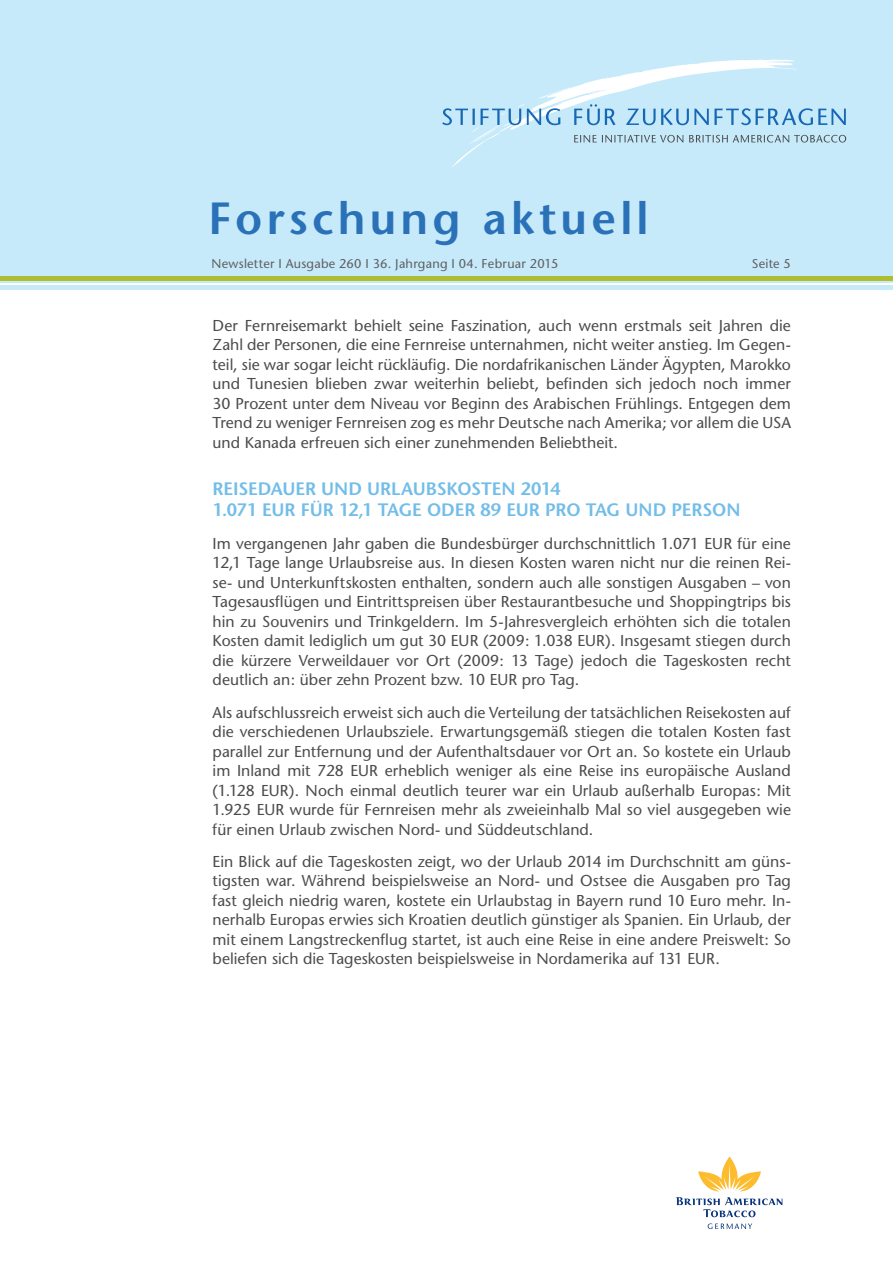
<style>
.page{position:relative;width:893px;height:1263px;background:#fff}
.page>*{position:absolute;margin:0;border:0;box-sizing:border-box;transform-origin:0 0}
.t1{font:600 45px "Stone Sans";letter-spacing:.095em;color:#2a71b8}
.t2{font:600 18px/21.6px "Stone Sans";letter-spacing:-.01em;color:#73bde9}
.t3{font:15.75px/19.5px "Stone Sans";color:#4b4c4d;text-align:justify}
.t4{font:12.75px "Stone Sans";letter-spacing:.02em;color:#606063}
</style>
<div class="page">
<hr style="left:0;top:285px;width:893px;height:4px;background:#c6eafa">
<div style="left:0;top:0;width:893px;height:283px;background:#c6eafa"></div>
<svg style="left:442px;top:59px;width:404px;height:108px"></svg>
<div style="left:0;top:276px;width:893px;height:5px;background:#aebe30"></div>
<svg style="left:708px;top:1223px;width:44px;height:6px"></svg>
<svg style="left:676px;top:1197px;width:106px;height:20px"></svg>
<svg style="left:698px;top:1157px;width:63px;height:34px"></svg>
<h1 class="t1" style="left:208px;top:191px;width:442px">FORSCHUNG AKTUELL</h1>
<p class="t4" style="left:212px;top:256px;width:348px">Newsletter I Ausgabe 260 I 36. Jahrgang I 04. Februar 2015</p>
<p class="t4" style="left:752px;top:256px;width:41px">Seite 5</p>
<p class="t3" style="left:213px;top:316px;width:580px">Der Fernreisemarkt behielt seine Faszination, auch wenn erstmals seit Jahren die Zahl der Personen, die eine Fernreise unternahmen, nicht weiter anstieg. Im Gegen&shy;teil, sie war sogar leicht rückläufig. Die nordafrikanischen Länder Ägypten, Marokko und Tunesien blieben zwar weiterhin beliebt, befinden sich jedoch noch immer 30 Prozent unter dem Niveau vor Beginn des Arabischen Frühlings. Entgegen dem Trend zu weniger Fernreisen zog es mehr Deutsche nach Amerika; vor allem die USA und Kanada erfreuen sich einer zunehmenden Beliebtheit.</p>
<p class="t2" style="left:213px;top:478px;width:349px">REISEDAUER UND U RLAUBSKOSTEN 2014<br>1.071 EUR</p>
<p class="t2" style="left:301px;top:499px;width:218px">FÜR 12,1 TAGE ODER 89 EUR</p>
<p class="t2" style="left:545px;top:499px;width:197px">PRO TAG UND PERSON</p>
<p class="t3" style="left:213px;top:533px;width:580px">Im vergangenen Jahr gaben die Bundesbürger durchschnittlich 1.071 EUR für eine 12,1 Tage lange Urlaubsreise aus. In diesen Kosten waren nicht nur die reinen Rei&shy;se- und Unterkunftskosten enthalten, sondern auch alle sonstigen Ausgaben – von Tagesausflügen und Eintrittspreisen über Restaurantbesuche und Shoppingtrips bis hin zu Souvenirs und Trinkgeldern. Im 5-Jahresvergleich erhöhten sich die totalen Kosten damit lediglich um gut 30 EUR (2009: 1.038 EUR). Insgesamt stiegen durch die kürzere Verweildauer vor Ort (2009: 13 Tage) jedoch die Tageskosten recht deutlich an: über zehn Prozent bzw. 10 EUR pro Tag.</p>
<p class="t3" style="left:213px;top:702px;width:580px">Als aufschlussreich erweist sich auch die Verteilung der tatsächlichen Reisekosten auf die verschiedenen Urlaubsziele. Erwartungsgemäß stiegen die totalen Kosten fast parallel zur Entfernung und der Aufenthaltsdauer vor Ort an. So kostete ein Urlaub im Inland mit 728 EUR erheblich weniger als eine Reise ins europäische Ausland (1.128 EUR). Noch einmal deutlich teurer war ein Urlaub außerhalb Europas: Mit 1.925 EUR wurde für Fernreisen mehr als zweieinhalb Mal so viel ausgegeben wie für einen Urlaub zwischen Nord- und Süddeutschland.</p>
<p class="t3" style="left:213px;top:851px;width:580px">Ein Blick auf die Tageskosten zeigt, wo der Urlaub 2014 im Durchschnitt am güns&shy;tigsten war. Während beispielsweise an Nord- und Ostsee die Ausgaben pro Tag fast gleich niedrig waren, kostete ein Urlaubstag in Bayern rund 10 Euro mehr. In&shy;nerhalb Europas erwies sich Kroatien deutlich günstiger als Spanien. Ein Urlaub, der mit einem Langstreckenflug startet, ist auch eine Reise in eine andere Preiswelt: So beliefen sich die Tageskosten beispielsweise in Nordamerika auf 131 EUR.</p>
</div>
